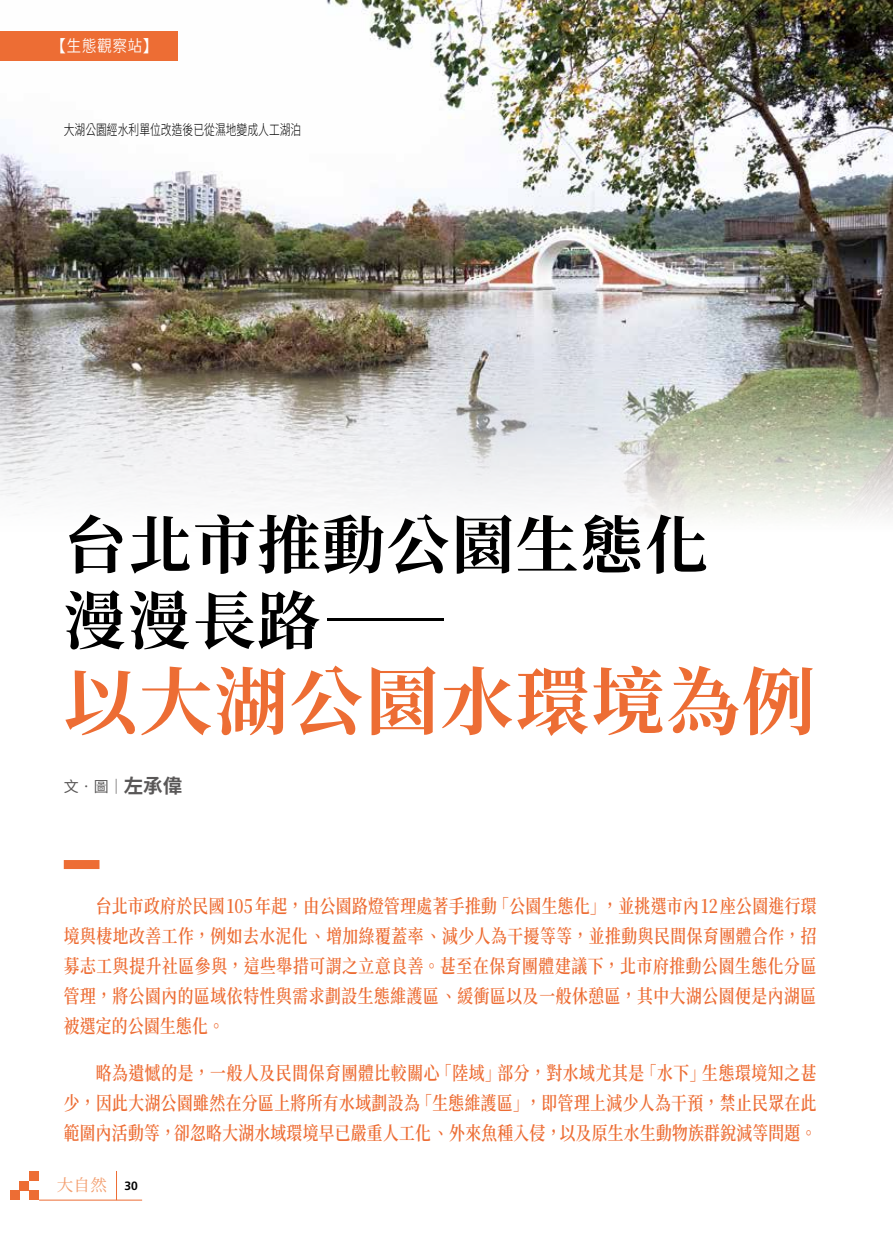
<style>
.page{position:relative;width:893px;height:1234px;background:#fff}
.page>*{position:absolute;margin:0;border:0;box-sizing:border-box;transform-origin:0 0}
.t1{font:700 73.5px "Source Han Serif TC";letter-spacing:.025em;color:#ed6d34}
.t2{font:700 63px/75.6px "Source Han Serif TC";letter-spacing:.025em;color:#000}
.t3{font:600 18.9px/30px "Source Han Serif TC";letter-spacing:.02em;color:#ed6d34;text-align:justify;scale:.83 1}
.t4{font:condensed 16.5px "Glow Sans TC";letter-spacing:.025em;color:#fff}
.t5{font:16.5px "Gen Yo Min TW R";color:#f39c6b}
.t6{font:15px "Noto Sans CJ Ktc";color:#595757}
.t7{font:300 14.4px "Source Han Sans TW";color:#000;scale:.75 1}
.s1{font-weight:700;font-size:19.5px}
.s2{font-family:"Frutiger LT Com";font-weight:700;font-size:12px;color:#000}
</style>
<div class="page">
<hr style="left:39px;top:1199px;width:103px;height:1px;background:#ed6d34">
<div style="left:10px;top:1190px;width:10px;height:9px;background:#ed6d34"></div>
<div style="left:29px;top:1190px;width:10px;height:9px;background:#ed6d34"></div>
<div style="left:29px;top:1170px;width:10px;height:10px;background:#ed6d34"></div>
<div style="left:20px;top:1180px;width:9px;height:10px;background:#ed6d34"></div>
<svg style="left:116px;top:1171px;width:1px;height:28px"></svg>
<img style="left:0;top:0;width:893px;height:518px">
<div style="left:0;top:31px;width:178px;height:30px;background:#ed6d34"></div>
<div style="left:64px;top:859px;width:35px;height:9px;background:#ed6d34"></div>
<p class="t4" style="left:51px;top:35px;width:108px">【生態觀察站】</p>
<p class="t7" style="left:64px;top:121px;width:318px">大湖公園經水利單位改造後已從濕地變成人工湖泊</p>
<h2 class="t2" style="left:64px;top:508px;width:646px">台北市推動公園生態化漫漫長路——</h2>
<h1 class="t1" style="left:64px;top:660px;width:753px">以大湖公園水環境為例</h1>
<p class="t6" style="left:64px;top:777px;width:120px">文•圖｜<span class="s1">左承偉</span></p>
<p class="t3" style="left:64px;top:890px;width:908px;text-indent:32px">台北市政府於民國 105年起，由公園路燈管理處著手推動「公園生態化」，並挑選市內 12座公園進行環境與棲地改善工作，例如去水泥化、增加綠覆蓋率、減少人為干擾等等，並推動與民間保育團體合作，招募志工與提升社區參與，這些舉措可謂之立意良善。甚至在保育團體建議下，北市府推動公園生態化分區管理，將公園內的區域依特性與需求劃設生態維護區、緩衝區以及一般休憩區，其中大湖公園便是內湖區被選定的公園生態化。</p>
<p class="t3" style="left:64px;top:1057px;width:908px;text-indent:32px">略為遺憾的是，一般人及民間保育團體比較關心「陸域」部分，對水域尤其是「水下」生態環境知之甚少，因此大湖公園雖然在分區上將所有水域劃設為「生態維護區」，即管理上減少人為干預，禁止民眾在此範圍內活動等，卻忽略大湖水域環境早已嚴重人工化、外來魚種入侵，以及原生水生動物族群銳減等問題。</p>
<p class="t5" style="left:57px;top:1175px;width:83px">大自然 <span class="s2">30</span></p>
</div>
